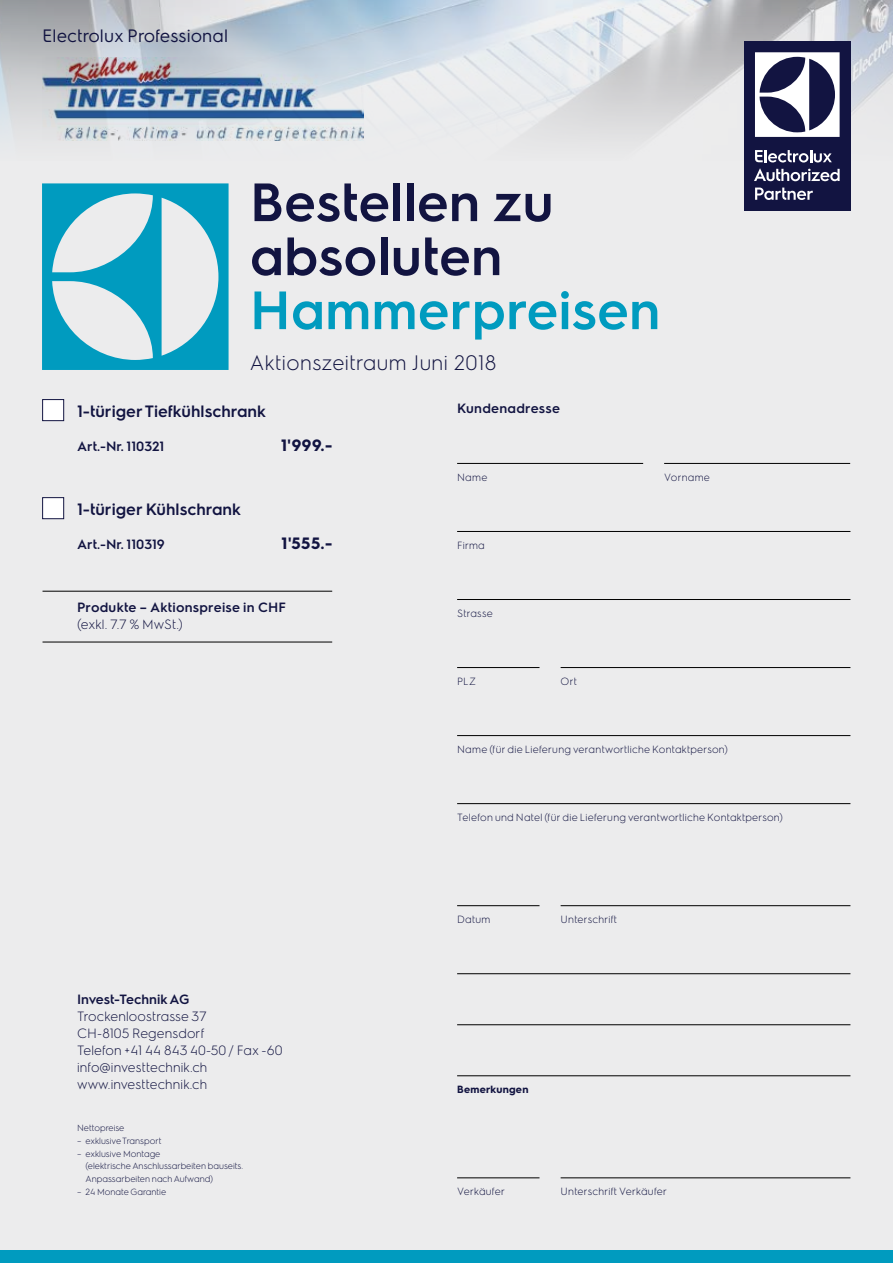
<style>
.page{position:relative;width:893px;height:1263px;background:#fff}
.page>*{position:absolute;margin:0;border:0;box-sizing:border-box;transform-origin:0 0}
.t1{font:600 54px/54px "Electrolux Sans";color:#121441}
.t2{font:600 54px "Electrolux Sans";color:#009bbf}
.t3{font:300 21px "Electrolux Sans";letter-spacing:.02em;color:#121441}
.t4{font:18px "Electrolux Sans";color:#121441}
.t5{font:600 16.5px "Electrolux Sans";color:#121441}
.t6{font:700 16.5px "Electrolux Sans";letter-spacing:.04em;color:#121441}
.t7{font:300 13.5px/17px "Electrolux Sans";letter-spacing:.01em;color:#121441}
.t8{font:600 13.5px "Electrolux Sans";color:#121441}
.t9{font:600 13.5px "Electrolux Sans";letter-spacing:.02em;color:#121441}
.t10{font:300 10.5px "Electrolux Sans";letter-spacing:.025em;color:#121441}
.t11{font:700 10.5px "Electrolux Sans";letter-spacing:.025em;color:#121441}
.t12{font:300 9px/12.8px "Electrolux Sans";color:#121441}
</style>
<div class="page">
<div style="left:0;top:162px;width:893px;height:1101px;background:#ececed"></div>
<svg style="left:0;top:0;width:893px;height:162px;background:#d4d9de"></svg>
<div style="left:744px;top:41px;width:106px;height:170px;background:#121441"></div>
<svg style="left:755px;top:52px;width:85px;height:85px"></svg>
<svg style="left:754px;top:150px;width:86px;height:31px"></svg>
<svg style="left:755px;top:188px;width:58px;height:12px"></svg>
<div style="left:0;top:1250px;width:893px;height:13px;background:#009bbf"></div>
<hr style="left:457px;top:463px;width:186px;height:1px;background:#000">
<hr style="left:664px;top:463px;width:186px;height:1px;background:#000">
<hr style="left:457px;top:531px;width:393px;height:1px;background:#000">
<hr style="left:457px;top:599px;width:393px;height:1px;background:#000">
<hr style="left:457px;top:667px;width:82px;height:1px;background:#000">
<hr style="left:561px;top:667px;width:289px;height:1px;background:#000">
<hr style="left:457px;top:735px;width:393px;height:1px;background:#000">
<hr style="left:457px;top:803px;width:393px;height:1px;background:#000">
<hr style="left:457px;top:905px;width:82px;height:1px;background:#000">
<hr style="left:561px;top:905px;width:289px;height:1px;background:#000">
<hr style="left:457px;top:973px;width:393px;height:1px;background:#000">
<hr style="left:457px;top:1024px;width:393px;height:1px;background:#000">
<hr style="left:457px;top:1075px;width:393px;height:1px;background:#000">
<hr style="left:457px;top:1177px;width:82px;height:1px;background:#000">
<hr style="left:561px;top:1177px;width:289px;height:1px;background:#000">
<div style="left:43px;top:399px;width:21px;height:22px;background:#fff;border:1px solid #121441"></div>
<div style="left:43px;top:497px;width:21px;height:22px;background:#fff;border:1px solid #121441"></div>
<hr style="left:43px;top:591px;width:289px;height:1px;background:#000">
<hr style="left:43px;top:642px;width:289px;height:1px;background:#000">
<svg style="left:42px;top:183px;width:187px;height:187px"></svg>
<img style="left:42px;top:58px;width:321px;height:82px">
<h3 class="t4" style="left:43px;top:24px;width:187px">Electrolux Professional</h3>
<h1 class="t1" style="left:250px;top:172px;width:305px">Bestellen zu absoluten</h1>
<h1 class="t2" style="left:250px;top:272px;width:412px">Hammerpreisen</h1>
<h2 class="t3" style="left:250px;top:348px;width:248px">Aktionszeitraum Juni 2018</h2>
<h3 class="t5" style="left:77px;top:399px;width:190px">1-türiger Tiefkühlschrank</h3>
<p class="t8" style="left:77px;top:437px;width:89px">Art.-Nr. 110321</p>
<h3 class="t6" style="left:281px;top:433px;width:53px">1'999.-</h3>
<h3 class="t5" style="left:77px;top:497px;width:166px">1-türiger Kühlschrank</h3>
<p class="t8" style="left:77px;top:534px;width:89px">Art.-Nr. 110319</p>
<h3 class="t6" style="left:281px;top:531px;width:52px">1'555.-</h3>
<p class="t8" style="left:77px;top:598px;width:211px">Produkte – Aktionspreise in CHF</p>
<p class="t7" style="left:77px;top:615px;width:107px">(exkl. 7.7 % MwSt.)</p>
<p class="t8" style="left:77px;top:989px;width:114px">Invest-Technik AG</p>
<p class="t7" style="left:77px;top:1006px;width:207px">Trockenloostrasse 37<br>CH-8105 Regensdorf<br>Telefon +41 44 843 40-50 / Fax -60 info@investtechnik.ch www.investtechnik.ch</p>
<p class="t12" style="left:77px;top:1121px;width:49px">Nettopreise</p>
<p class="t12" style="left:77px;top:1134px;width:86px">– exklusive Transport</p>
<p class="t12" style="left:86px;top:1146px;width:159px;text-indent:-9px">– exklusive Montage<br>(elektrische Anschlussarbeiten bauseits.<br>Anpassarbeiten nach Aufwand)</p>
<p class="t12" style="left:77px;top:1185px;width:91px">– 24 Monate Garantie</p>
<p class="t9" style="left:457px;top:398px;width:104px">Kundenadresse</p>
<p class="t10" style="left:457px;top:470px;width:32px">Name</p>
<p class="t10" style="left:664px;top:470px;width:47px">Vorname</p>
<p class="t10" style="left:457px;top:538px;width:29px">Firma</p>
<p class="t10" style="left:457px;top:606px;width:37px">Strasse</p>
<p class="t10" style="left:457px;top:674px;width:20px">PLZ</p>
<p class="t10" style="left:561px;top:674px;width:18px">Ort</p>
<p class="t10" style="left:457px;top:742px;width:272px">Name (für die Lieferung verantwortliche Kontaktperson)</p>
<p class="t10" style="left:457px;top:810px;width:327px">Telefon und Natel (für die Lieferung verantwortliche Kontaktperson)</p>
<p class="t10" style="left:457px;top:912px;width:35px">Datum</p>
<p class="t10" style="left:561px;top:912px;width:58px">Unterschrift</p>
<p class="t11" style="left:457px;top:1082px;width:73px">Bemerkungen</p>
<p class="t10" style="left:457px;top:1184px;width:49px">Verkäufer</p>
<p class="t10" style="left:561px;top:1184px;width:108px">Unterschrift Verkäufer</p>
</div>
